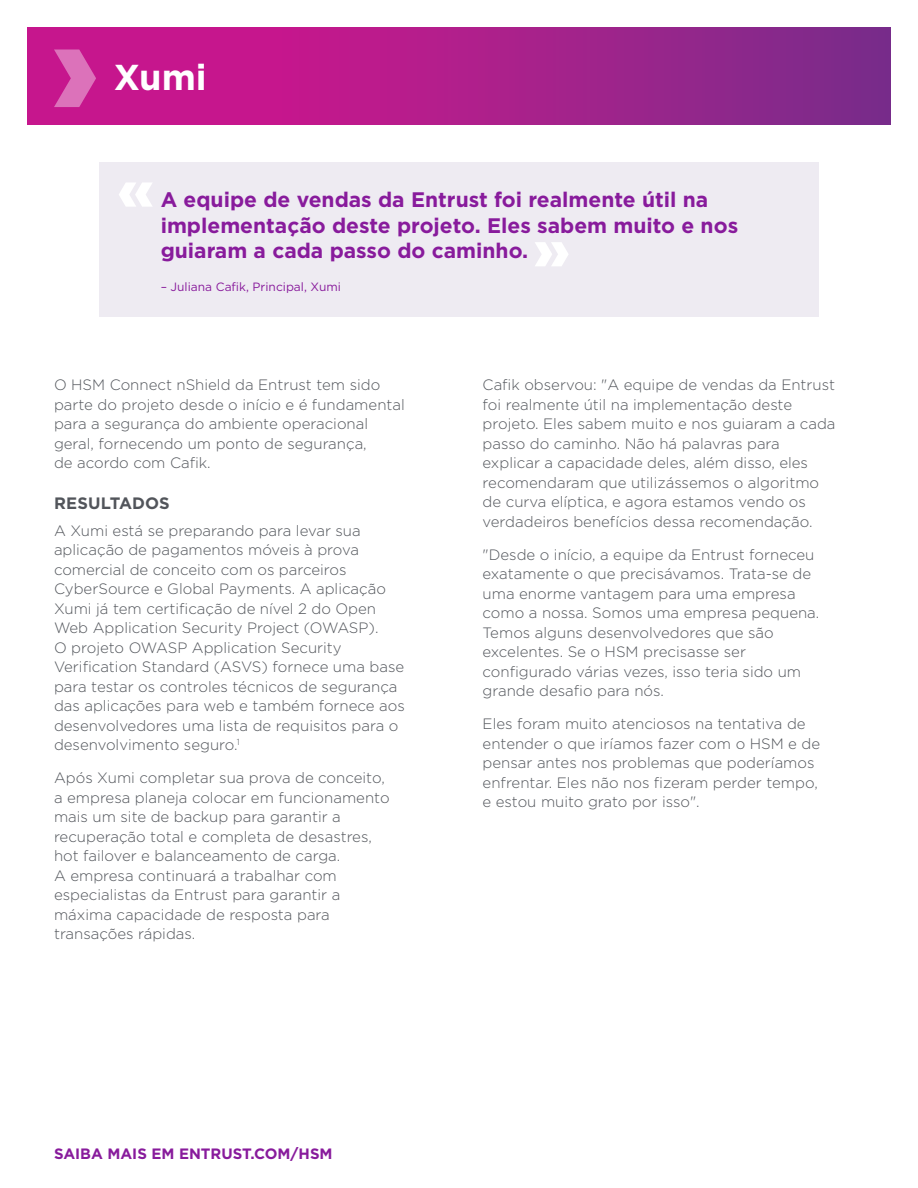
<style>
.page{position:relative;width:918px;height:1188px;background:#fff}
.page>*{position:absolute;margin:0;border:0;box-sizing:border-box;transform-origin:0 0}
.Company_Name{font:700 36px "Gotham";color:#fff}
.t1{font:700 21px/25.5px "Gotham";color:#881b9c}
.header_1{font:700 16.5px "Gotham";letter-spacing:.005em;color:#52555b}
.Body_copy{font:300 15px/19.5px "Gotham";color:#52555b}
.CTA_URL_front{font:700 15px "Gotham";color:#881b9c}
.Quote_description{font:12px "Gotham";color:#881b9c}
</style>
<div class="page">
<svg style="left:27px;top:27px;width:864px;height:98px;background:#aa1f8b"></svg>
<svg style="left:54px;top:50px;width:42px;height:57px;background:#d34da8"></svg>
<div style="left:99px;top:162px;width:720px;height:154px;background:#eeebf2"></div>
<svg style="left:535px;top:242px;width:33px;height:24px"></svg>
<svg style="left:119px;top:183px;width:33px;height:24px"></svg>
<p class="Company_Name" style="left:114px;top:54px;width:95px">Xumi</p>
<p class="t1" style="left:161px;top:187px;width:579px">A equipe de vendas da Entrust foi realmente útil na implementação deste projeto. Eles sabem muito e nos guiaram a cada passo do caminho.</p>
<p class="Quote_description" style="left:161px;top:279px;width:182px">– Juliana Cafik, Principal, Xumi</p>
<p class="Body_copy" style="left:54px;top:375px;width:352px">O HSM Connect nShield da Entrust tem sido parte do projeto desde o início e é fundamental para a segurança do ambiente operacional geral, fornecendo um ponto de segurança,<br>de acordo com Cafik.</p>
<p class="header_1" style="left:54px;top:493px;width:117px">RESULTADOS</p>
<p class="Body_copy" style="left:54px;top:520px;width:352px">A Xumi está se preparando para levar sua aplicação de pagamentos móveis à prova comercial de conceito com os parceiros CyberSource e Global Payments. A aplicação Xumi já tem certificação de nível 2 do Open Web Application Security Project (OWASP).<br>O projeto OWASP Application Security Verification Standard (ASVS) fornece uma base para testar os controles técnicos de segurança das aplicações para web e também fornece aos desenvolvedores uma lista de requisitos para o desenvolvimento seguro.<sup>1</sup></p>
<p class="Body_copy" style="left:54px;top:768px;width:337px">Após Xumi completar sua prova de conceito, a empresa planeja colocar em funcionamento mais um site de backup para garantir a recuperação total e completa de desastres, hot failover e balanceamento de carga.<br>A empresa continuará a trabalhar com especialistas da Entrust para garantir a máxima capacidade de resposta para transações rápidas.</p>
<p class="Body_copy" style="left:483px;top:375px;width:354px">Cafik observou: "A equipe de vendas da Entrust foi realmente útil na implementação deste projeto. Eles sabem muito e nos guiaram a cada passo do caminho. Não há palavras para explicar a capacidade deles, além disso, eles recomendaram que utilizássemos o algoritmo de curva elíptica, e agora estamos vendo os verdadeiros benefícios dessa recomendação.</p>
<p class="Body_copy" style="left:483px;top:544px;width:338px">"Desde o início, a equipe da Entrust forneceu exatamente o que precisávamos. Trata-se de uma enorme vantagem para uma empresa como a nossa. Somos uma empresa pequena.<br>Temos alguns desenvolvedores que são excelentes. Se o HSM precisasse ser configurado várias vezes, isso teria sido um grande desafio para nós.</p>
<p class="Body_copy" style="left:483px;top:714px;width:339px">Eles foram muito atenciosos na tentativa de entender o que iríamos fazer com o HSM e de pensar antes nos problemas que poderíamos enfrentar. Eles não nos fizeram perder tempo, e estou muito grato por isso".</p>
<p class="CTA_URL_front" style="left:54px;top:1144px;width:280px">SAIBA MAIS EM ENTRUST.COM/HSM</p>
</div>
